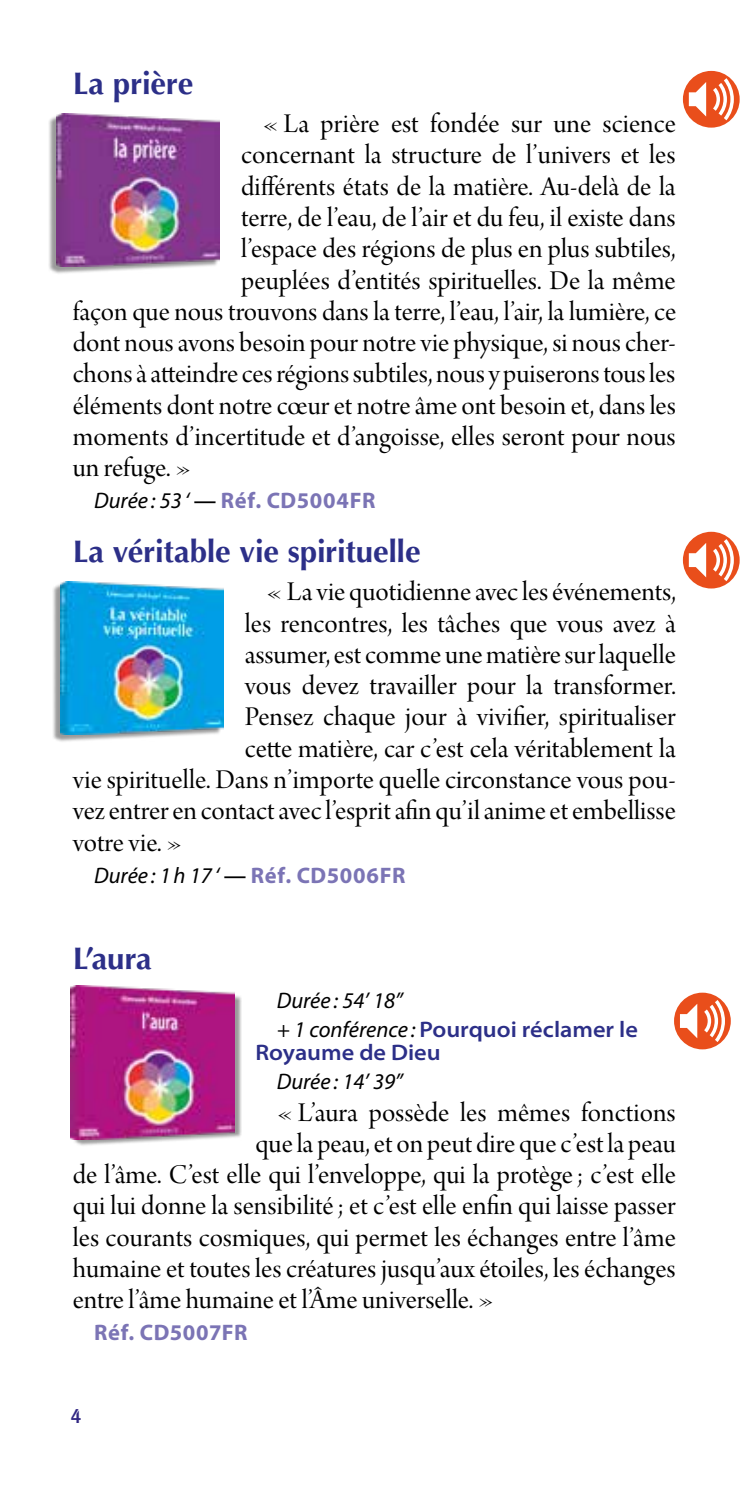
<style>
.page{position:relative;width:745px;height:1489px;background:#fff}
.page>*{position:absolute;margin:0;border:0;box-sizing:border-box;transform-origin:0 0}
.t1{font:700 31.25px "Optima LT Std";letter-spacing:-.01em;color:#2c2f88}
.t2{font:28.75px "Arno Pro Display";color:#000}
.t3{font:700 22.5px "Myriad Pro";letter-spacing:.025em;color:#7b74b5}
.t4{font:italic 22.5px/29.5px "Myriad Pro";color:#000}
.t5{font:600 semi-expanded 22.5px "Myriad Pro";color:#2c2f88}
.t6{font:20px "Clearface Gothic LT Std";color:#312783}
.s1{font-weight:400;font-style:italic;color:#000}
.s2{font-weight:600;color:#000}
.s3{font-weight:600;font-style:normal;font-stretch:semi-expanded;color:#2c2f88}
</style>
<div class="page">
<div style="left:48px;top:115px;width:170px;height:159px;background:#000;opacity:.4"></div>
<img style="left:57px;top:113px;width:163px;height:153px">
<div style="left:52px;top:583px;width:169px;height:159px;background:#000;opacity:.4"></div>
<img style="left:60px;top:581px;width:163px;height:153px">
<div style="left:73px;top:987px;width:169px;height:159px;background:#000;opacity:.4"></div>
<img style="left:71px;top:985px;width:163px;height:154px">
<svg style="left:682px;top:71px;width:57px;height:57px"></svg>
<svg style="left:688px;top:82px;width:17px;height:35px"></svg>
<svg style="left:712px;top:78px;width:21px;height:42px"></svg>
<svg style="left:673px;top:992px;width:57px;height:57px"></svg>
<svg style="left:679px;top:1003px;width:17px;height:35px"></svg>
<svg style="left:703px;top:999px;width:21px;height:43px"></svg>
<svg style="left:682px;top:531px;width:57px;height:57px"></svg>
<svg style="left:688px;top:543px;width:17px;height:34px"></svg>
<svg style="left:712px;top:539px;width:21px;height:42px"></svg>
<p class="t1" style="left:73px;top:65px;width:122px">La prière</p>
<p class="t2" style="left:262px;top:108px;width:414px">« La prière est fondée sur une science</p>
<p class="t2" style="left:241px;top:139px;width:435px">concernant la structure de l’univers et les</p>
<p class="t2" style="left:241px;top:170px;width:436px">différents états de la matière. Au-delà de la</p>
<p class="t2" style="left:241px;top:202px;width:436px">terre, de l’eau, de l’air et du feu, il existe dans</p>
<p class="t2" style="left:241px;top:233px;width:435px">l’espace des régions de plus en plus subtiles,</p>
<p class="t2" style="left:241px;top:264px;width:436px">peuplées d’entités spirituelles. De la même</p>
<p class="t2" style="left:73px;top:295px;width:604px">façon que nous trouvons dans la terre, l’eau, l’air, la lumière, ce</p>
<p class="t2" style="left:73px;top:327px;width:604px">dont nous avons besoin pour notre vie physique, si nous cher-</p>
<p class="t2" style="left:73px;top:358px;width:603px">chons à atteindre ces régions subtiles, nous y puiserons tous les</p>
<p class="t2" style="left:73px;top:389px;width:604px">éléments dont notre cœur et notre âme ont besoin et, dans les</p>
<p class="t2" style="left:73px;top:420px;width:604px">moments d’incertitude et d’angoisse, elles seront pour nous</p>
<p class="t2" style="left:73px;top:452px;width:120px">un refuge. »</p>
<p class="t3" style="left:94px;top:486px;width:282px"><span class="s1">Durée: 53‘</span> <span class="s2">—</span> Réf. CD5004FR</p>
<p class="t1" style="left:73px;top:533px;width:349px">La véritable vie spirituelle</p>
<p class="t2" style="left:266px;top:576px;width:411px">« La vie quotidienne avec les événements,</p>
<p class="t2" style="left:245px;top:607px;width:432px">les rencontres, les tâches que vous avez à</p>
<p class="t2" style="left:245px;top:638px;width:432px">assumer, est comme une matière sur laquelle</p>
<p class="t2" style="left:245px;top:670px;width:432px">vous devez travailler pour la transformer.</p>
<p class="t2" style="left:245px;top:701px;width:432px">Pensez chaque jour à vivifier, spiritualiser</p>
<p class="t2" style="left:245px;top:732px;width:432px">cette matière, car c’est cela véritablement la</p>
<p class="t2" style="left:73px;top:763px;width:604px">vie spirituelle. Dans n’importe quelle circonstance vous pou-</p>
<p class="t2" style="left:73px;top:795px;width:604px">vez entrer en contact avec l’esprit afin qu’il anime et embellisse</p>
<p class="t2" style="left:73px;top:826px;width:111px">votre vie. »</p>
<p class="t3" style="left:94px;top:860px;width:312px"><span class="s1">Durée: 1h 17‘</span> <span class="s2">—</span> Réf. CD5006FR</p>
<p class="t1" style="left:73px;top:939px;width:80px">L’aura</p>
<p class="t4" style="left:276px;top:984px;width:362px">Durée : 54’ 18”<br>+ 1 conférence : <span class="s3">Pourquoi réclamer le</span></p>
<p class="t5" style="left:255px;top:1039px;width:187px">Royaume de Dieu</p>
<p class="t4" style="left:276px;top:1066px;width:128px">Durée : 14’ 39”</p>
<p class="t2" style="left:276px;top:1096px;width:400px">« L’aura possède les mêmes fonctions</p>
<p class="t2" style="left:255px;top:1127px;width:422px">que la peau, et on peut dire que c’est la peau</p>
<p class="t2" style="left:73px;top:1158px;width:604px">de l’âme. C’est elle qui l’enveloppe, qui la protège; c’est elle</p>
<p class="t2" style="left:73px;top:1190px;width:604px">qui lui donne la sensibilité; et c’est elle enfin qui laisse passer</p>
<p class="t2" style="left:73px;top:1221px;width:604px">les courants cosmiques, qui permet les échanges entre l’âme</p>
<p class="t2" style="left:73px;top:1252px;width:604px">humaine et toutes les créatures jusqu’aux étoiles, les échanges</p>
<p class="t2" style="left:73px;top:1283px;width:422px">entre l’âme humaine et l’Âme universelle. »</p>
<p class="t3" style="left:94px;top:1317px;width:155px">Réf. CD5007FR</p>
<p class="t6" style="left:71px;top:1403px;width:12px">4</p>
</div>
